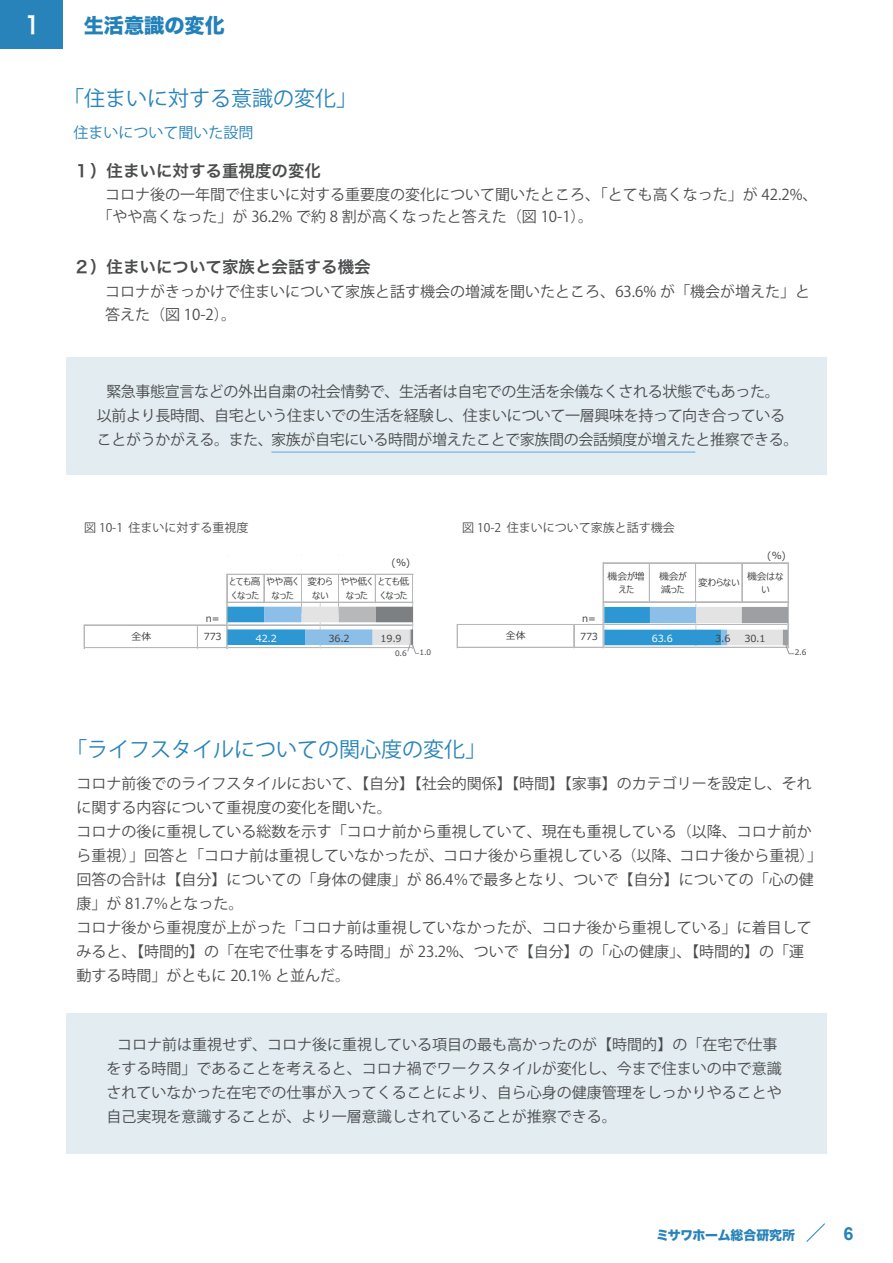
<style>
.page{position:relative;width:893px;height:1263px;background:#fff}
.page>*{position:absolute;margin:0;border:0;box-sizing:border-box;transform-origin:0 0}
.t1{font:23.85px "Hira Kaku Pro W6";color:#fff;scale:.9 1}
.t2{font:21px "Koz Go Pr 6 N";color:#2883ba}
.t3{font:20.25px "Hira Kaku Std W8";color:#2381ba}
.t4{font:700 18px "Arial";color:#2883ba}
.t5{font:16.5px "Hira Kaku Pro N W6";color:#4b4c4d}
.t6{font:15px/24px "Koz Go Pr 6 N";color:#4b4c4d}
.t7{font:15px/24px "Koz Go Pr 6 N";letter-spacing:-.025em;color:#4b4c4d}
.t8{font:15px "Koz Go Pr 6 N";color:#2883ba}
.t9{font:12.9px "Hira Kaku Std W8";letter-spacing:-.01em;color:#2883ba}
.t10{font:12px "Koz Go Pr 6 N";color:#4b4c4d}
.t11{font:9.75px/13.6px "Meiryo UI";color:#404142;text-align:center}
.t12{font:9.75px "Meiryo UI";color:#fff}
.t13{font:7.5px "Meiryo UI";color:#404142}
</style>
<div class="page">
<hr style="left:0;top:87px;width:892px;height:1px;background:#2883ba">
<div style="left:66px;top:1014px;width:760px;height:140px;background:#e2ecf1"></div>
<div style="left:66px;top:357px;width:760px;height:118px;background:#e2ecf1"></div>
<svg style="left:806px;top:1223px;width:19px;height:19px"></svg>
<div style="left:0;top:0;width:63px;height:48px;background:#2883ba"></div>
<hr style="left:602px;top:563px;width:1px;height:85px;background:#b6b7b9">
<hr style="left:603px;top:563px;width:1px;height:85px;background:#b6b7b9">
<hr style="left:649px;top:563px;width:1px;height:39px;background:#b6b7b9">
<hr style="left:695px;top:563px;width:1px;height:39px;background:#b6b7b9">
<hr style="left:741px;top:563px;width:1px;height:39px;background:#b6b7b9">
<hr style="left:787px;top:563px;width:1px;height:85px;background:#b6b7b9">
<hr style="left:788px;top:563px;width:1px;height:85px;background:#b6b7b9">
<svg style="left:457px;top:624px;width:1px;height:24px"></svg>
<svg style="left:573px;top:625px;width:1px;height:22px"></svg>
<hr style="left:603px;top:562px;width:185px;height:1px;background:#b6b7b9">
<hr style="left:603px;top:563px;width:185px;height:1px;background:#b6b7b9">
<hr style="left:603px;top:601px;width:185px;height:1px;background:#b6b7b9">
<hr style="left:603px;top:602px;width:185px;height:1px;background:#b6b7b9">
<hr style="left:458px;top:624px;width:330px;height:1px;background:#b6b7b9">
<hr style="left:458px;top:647px;width:330px;height:1px;background:#b6b7b9">
<hr style="left:787px;top:604px;width:1px;height:44px;background:#cfd0d1">
<hr style="left:695px;top:604px;width:1px;height:44px;background:#cfd0d1">
<hr style="left:603px;top:604px;width:1px;height:44px;background:#cfd0d1">
<hr style="left:226px;top:574px;width:1px;height:74px;background:#b6b7b9">
<svg style="left:84px;top:625px;width:1px;height:23px"></svg>
<svg style="left:197px;top:626px;width:1px;height:21px"></svg>
<hr style="left:227px;top:574px;width:186px;height:1px;background:#b6b7b9">
<hr style="left:85px;top:625px;width:328px;height:1px;background:#b6b7b9">
<hr style="left:85px;top:647px;width:328px;height:1px;background:#b6b7b9">
<hr style="left:85px;top:648px;width:328px;height:1px;background:#b6b7b9">
<svg style="left:227px;top:575px;width:192px;height:79px"></svg>
<svg style="left:604px;top:607px;width:190px;height:47px"></svg>
<hr style="left:271px;top:451px;width:424px;height:2px;background:#8bbfe7">
<h1 class="t1" style="left:25px;top:4px;width:18px">1</h1>
<h3 class="t3" style="left:84px;top:14px;width:143px">生活意識の変化</h3>
<h2 class="t2" style="left:63px;top:86px;width:295px">「住まいに対する意識の変化」</h2>
<p class="t8" style="left:73px;top:124px;width:181px">住まいについて聞いた設問</p>
<p class="t5" style="left:73px;top:156px;width:249px">１）住まいに対する重視度の変化</p>
<p class="t6" style="left:97px;top:183px;width:721px;line-height:22.5px;text-indent:7px">コロナ後の一年間で住まいに対する重要度の変化について聞いたところ、「とても高くなった」が 42.2%、「やや高くなった」が 36.2% で約 8 割が高くなったと答えた（図 10-1）。</p>
<p class="t5" style="left:73px;top:252px;width:298px">２）住まいについて家族と会話する機会</p>
<p class="t6" style="left:105px;top:281px;width:706px;line-height:22.5px">コロナがきっかけで住まいについて家族と話す機会の増減を聞いたところ、63.6% が「機会が増えた」と答えた（図 10-2）。</p>
<p class="t7" style="left:97px;top:380px;width:702px;text-indent:9px">緊急事態宣言などの外出自粛の社会情勢で、生活者は自宅での生活を余儀なくされる状態でもあった。以前より長時間、自宅という住まいでの生活を経験し、住まいについて一層興味を持って向き合っていることがうかがえる。また、家族が自宅にいる時間が増えたことで家族間の会話頻度が増えたと推察できる。</p>
<p class="t10" style="left:84px;top:521px;width:166px">図 10-1 住まいに対する重視度</p>
<p class="t10" style="left:462px;top:521px;width:214px">図 10-2 住まいについて家族と話す機会</p>
<p class="t11" style="left:391px;top:556px;width:20px">(%)</p>
<p class="t11" style="left:767px;top:549px;width:20px">(%)</p>
<p class="t11" style="left:230px;top:575px;width:32px;text-align:left">とても高くなった</p>
<p class="t11" style="left:266px;top:575px;width:33px">やや高くなった</p>
<p class="t11" style="left:307px;top:575px;width:26px">変わらない</p>
<p class="t11" style="left:341px;top:575px;width:33px">やや低くなった</p>
<p class="t11" style="left:378px;top:575px;width:32px;text-align:left">とても低くなった</p>
<p class="t11" style="left:607px;top:570px;width:39px">機会が増えた</p>
<p class="t11" style="left:659px;top:570px;width:29px;text-align:left">機会が減った</p>
<p class="t11" style="left:698px;top:576px;width:43px">変わらない</p>
<p class="t11" style="left:747px;top:570px;width:38px">機会はない</p>
<p class="t11" style="left:206px;top:612px;width:15px">n=</p>
<p class="t11" style="left:582px;top:612px;width:15px">n=</p>
<p class="t11" style="left:132px;top:630px;width:21px">全体</p>
<p class="t11" style="left:204px;top:631px;width:19px">773</p>
<p class="t12" style="left:256px;top:631px;width:23px">42.2</p>
<p class="t11" style="left:328px;top:632px;width:23px">36.2</p>
<p class="t11" style="left:380px;top:632px;width:23px">19.9</p>
<p class="t13" style="left:395px;top:648px;width:13px">0.6</p>
<p class="t13" style="left:419px;top:647px;width:13px">1.0</p>
<p class="t11" style="left:506px;top:630px;width:21px">全体</p>
<p class="t11" style="left:580px;top:630px;width:19px">773</p>
<p class="t12" style="left:652px;top:631px;width:23px">63.6</p>
<p class="t11" style="left:715px;top:632px;width:17px">3.6</p>
<p class="t11" style="left:744px;top:632px;width:23px">30.1</p>
<p class="t13" style="left:794px;top:647px;width:13px">2.6</p>
<h2 class="t2" style="left:66px;top:737px;width:421px">「ライフスタイルについての関心度の変化」</h2>
<p class="t6" style="left:76px;top:772px;width:747px">コロナ前後でのライフスタイルにおいて、【自分】【社会的関係】【時間】【家事】のカテゴリーを設定し、それに関する内容について重視度の変化を聞いた。<br>コロナの後に重視している総数を示す「コロナ前から重視していて、現在も重視している（以降、コロナ前から重視）」回答と「コロナ前は重視していなかったが、コロナ後から重視している（以降、コロナ後から重視）」回答の合計は【自分】についての「身体の健康」が 86.4％で最多となり、ついで【自分】についての「心の健康」が 81.7％となった。<br>コロナ後から重視度が上がった「コロナ前は重視していなかったが、コロナ後から重視している」に着目してみると、【時間的】の「在宅で仕事をする時間」が 23.2%、ついで【自分】の「心の健康」、【時間的】の「運動する時間」がともに 20.1% と並んだ。</p>
<p class="t6" style="left:106px;top:1033px;width:676px;text-indent:10px">コロナ前は重視せず、コロナ後に重視している項目の最も高かったのが【時間的】の「在宅で仕事をする時間」であることを考えると、コロナ禍でワークスタイルが変化し、今まで住まいの中で意識されていなかった在宅での仕事が入ってくることにより、自ら心身の健康管理をしっかりやることや自己実現を意識することが、より一層意識しされていることが推察できる。</p>
<p class="t9" style="left:656px;top:1228px;width:140px">ミサワホーム総合研究所</p>
<p class="t4" style="left:843px;top:1222px;width:12px">6</p>
</div>
